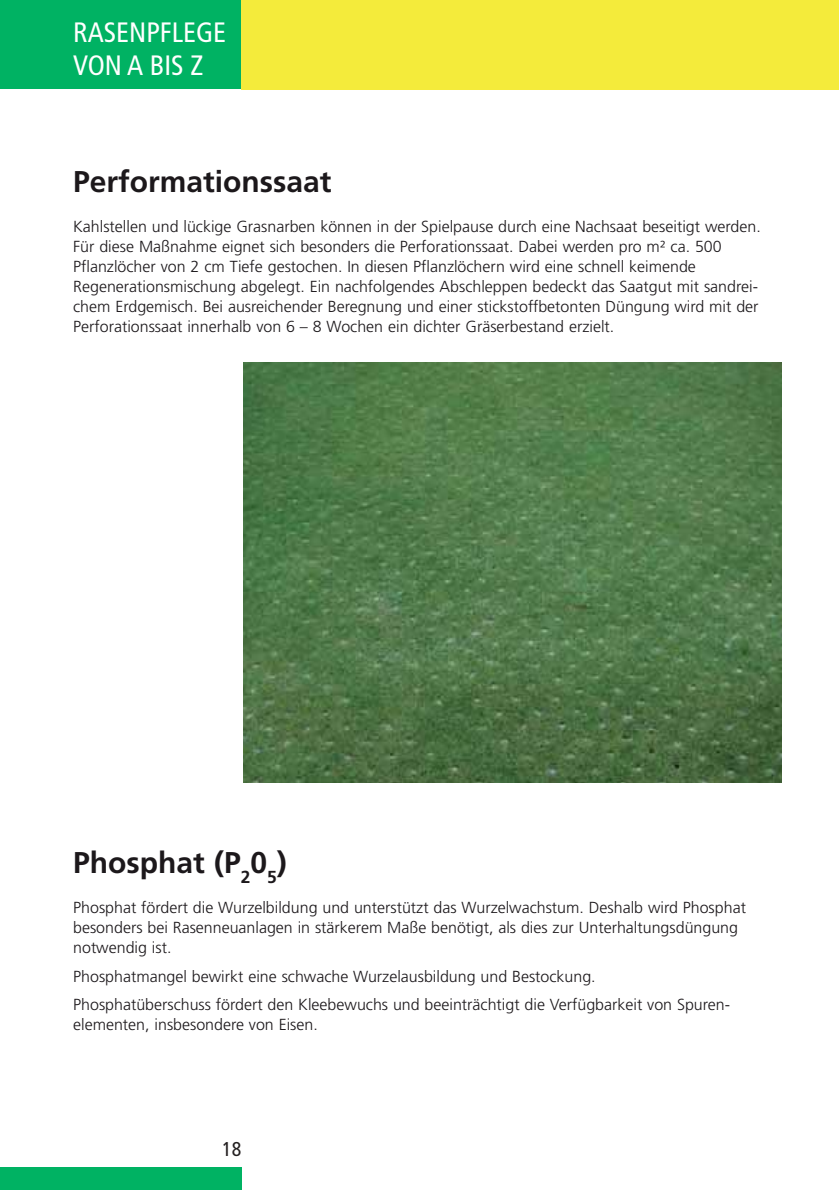
<style>
.page{position:relative;width:840px;height:1190px;background:#fff}
.page>*{position:absolute;margin:0;border:0;box-sizing:border-box;transform-origin:0 0}
.t1{font:700 30px "Frutiger LT Std";color:#1c181b}
.t2{font:condensed 28px/33.6px "Frutiger LT Std";color:#fff}
.t3{font:condensed 20px "Frutiger LT Std";color:#231f20}
.t4{font:300 16px/20px "Frutiger LT Std";color:#1c181b}
</style>
<div class="page">
<img style="left:243px;top:363px;width:539px;height:419px">
<div style="left:0;top:0;width:242px;height:89px;background:#00b263"></div>
<div style="left:0;top:1167px;width:241px;height:23px;background:#00b263"></div>
<div style="left:241px;top:0;width:598px;height:90px;background:#f4eb3b"></div>
<h2 class="t2" style="left:73px;top:16px;width:154px">RASENPFLEGE<br>VON A BIS Z</h2>
<h1 class="t1" style="left:73px;top:168px;width:260px">Performationssaat</h1>
<p class="t4" style="left:73px;top:217px;width:689px">Kahlstellen und lückige Grasnarben können in der Spielpause durch eine Nachsaat beseitigt werden.<br>Für diese Maßnahme eignet sich besonders die Perforationssaat. Dabei werden pro m² ca. 500<br>Pflanzlöcher von 2 cm Tiefe gestochen. In diesen Pflanzlöchern wird eine schnell keimende Regenerationsmischung abgelegt. Ein nachfolgendes Abschleppen bedeckt das Saatgut mit sandrei&shy;chem Erdgemisch. Bei ausreichender Beregnung und einer stickstoffbetonten Düngung wird mit der Perforationssaat innerhalb von 6 – 8 Wochen ein dichter Gräserbestand erzielt.</p>
<h1 class="t1" style="left:73px;top:850px;width:215px">Phosphat (P<sub>2</sub>0<sub>5</sub>)</h1>
<p class="t4" style="left:73px;top:899px;width:674px">Phosphat fördert die Wurzelbildung und unterstützt das Wurzelwachstum. Deshalb wird Phosphat besonders bei Rasenneuanlagen in stärkerem Maße benötigt, als dies zur Unterhaltungsdüngung notwendig ist.</p>
<p class="t4" style="left:73px;top:963px;width:658px;line-height:28.4px">Phosphatmangel bewirkt eine schwache Wurzelausbildung und Bestockung.<br>Phosphatüberschuss fördert den Kleebewuchs und beeinträchtigt die Verfügbarkeit von Spuren-</p>
<p class="t4" style="left:73px;top:1016px;width:246px">elementen, insbesondere von Eisen.</p>
<p class="t3" style="left:222px;top:1140px;width:21px">18</p>
</div>
